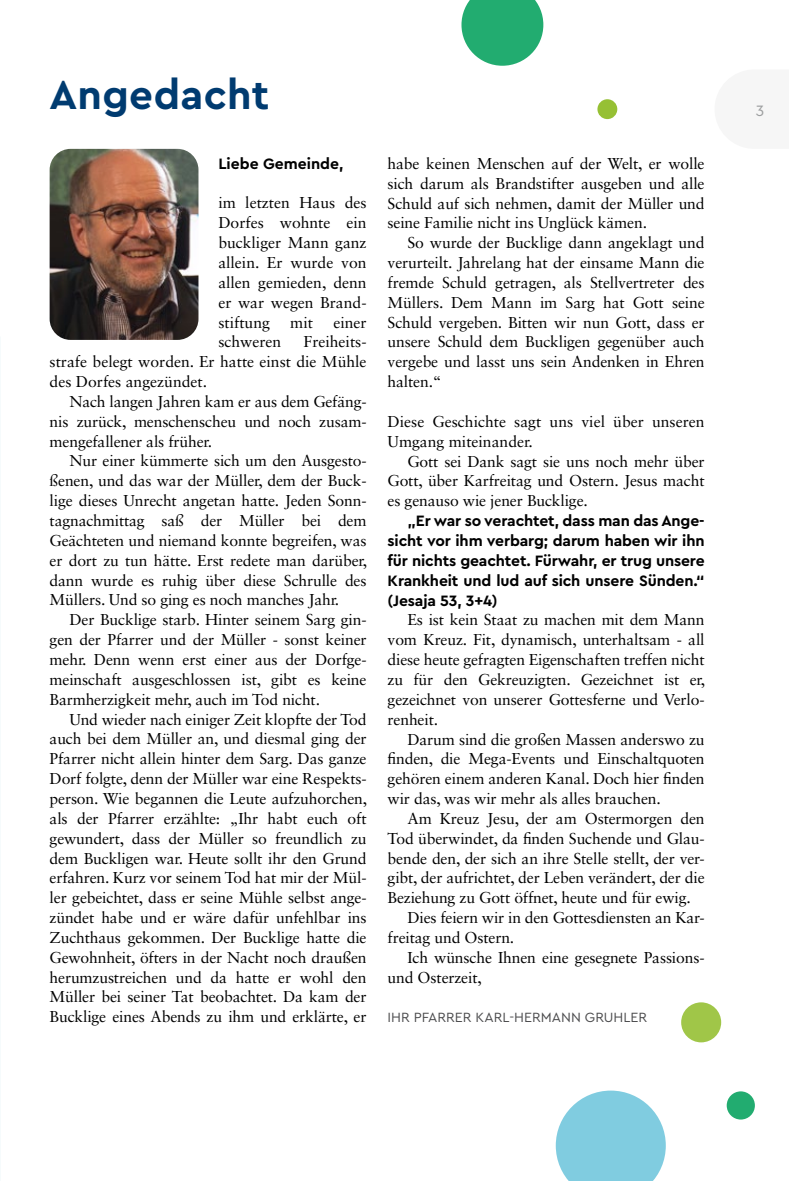
<style>
.page{position:relative;width:789px;height:1181px;background:#fff}
.page>*{position:absolute;margin:0;border:0;box-sizing:border-box;transform-origin:0 0}
.t1{font:700 42px "Cera Pro";letter-spacing:.005em;color:#003b70}
.t2{font:15.75px/19.8px "Sabon LT Std";letter-spacing:-.01em;color:#000;text-align:justify}
.t3{font:700 15.75px/19.8px "Cera Pro";letter-spacing:-.01em;color:#000;text-align:justify}
.t4{font:15.75px "Cera Pro";color:#9c9e9f}
.t5{font:14px "Cera Pro";color:#4b4b4d}
</style>
<div class="page">
<div style="left:597px;top:99px;width:20px;height:20px;background:#96c034;border-radius:50%"></div>
<svg style="left:556px;top:1090px;width:110px;height:91px"></svg>
<svg style="left:461px;top:0;width:82px;height:66px"></svg>
<div style="left:681px;top:1002px;width:40px;height:40px;background:#a0c648;border-radius:50%"></div>
<svg style="left:726px;top:1091px;width:29px;height:28px"></svg>
<img style="left:50px;top:149px;width:148px;height:191px">
<h1 class="t1" style="left:50px;top:67px;width:221px">Angedacht</h1>
<p class="t3" style="left:218px;top:153px;width:127px">Liebe Gemeinde,</p>
<p class="t2" style="left:218px;top:193px;width:150px">im letzten Haus des Dorfes wohnte ein buckliger Mann ganz allein. Er wurde von allen gemieden, denn er war wegen Brand&shy;stiftung</p>
<p class="t2" style="left:290px;top:312px;width:24px">mit</p>
<p class="t2" style="left:333px;top:312px;width:35px">einer</p>
<p class="t2" style="left:50px;top:332px;width:318px;text-indent:254px">Freiheits&shy;strafe belegt worden. Er hatte einst die Mühle des Dorfes angezündet.</p>
<p class="t2" style="left:50px;top:391px;width:318px;text-indent:20px">Nach langen Jahren kam er aus dem Gefäng&shy;nis zurück, menschenscheu und noch zusam&shy;mengefallener als früher.</p>
<p class="t2" style="left:50px;top:451px;width:319px;text-indent:20px">Nur einer kümmerte sich um den Ausgesto&shy;ßenen, und das war der Müller, dem der Buck&shy;lige dieses Unrecht angetan hatte. Jeden Sonn&shy;tagnachmittag saß der Müller bei dem Geächteten und niemand konnte begreifen, was er dort zu tun hätte. Erst redete man darüber, dann wurde es ruhig über diese Schrulle des Müllers. Und so ging es noch manches Jahr.</p>
<p class="t2" style="left:50px;top:610px;width:318px;text-indent:20px">Der Bucklige starb. Hinter seinem Sarg gin&shy;gen der Pfarrer und der Müller - sonst keiner mehr. Denn wenn erst einer aus der Dorfge&shy;meinschaft ausgeschlossen ist, gibt es keine Barmherzigkeit mehr, auch im Tod nicht.</p>
<p class="t2" style="left:50px;top:709px;width:319px;text-indent:20px">Und wieder nach einiger Zeit klopfte der Tod auch bei dem Müller an, und diesmal ging der Pfarrer nicht allein hinter dem Sarg. Das ganze Dorf folgte, denn der Müller war eine Respekts&shy;person. Wie begannen die Leute aufzuhorchen, als der Pfarrer erzählte: „Ihr habt euch oft gewundert, dass der Müller so freundlich zu dem Buckligen war. Heute sollt ihr den Grund erfahren. Kurz vor seinem Tod hat mir der Mül&shy;ler gebeichtet, dass er seine Mühle selbst ange&shy;zündet habe und er wäre dafür unfehlbar ins Zuchthaus gekommen. Der Bucklige hatte die Gewohnheit, öfters in der Nacht noch draußen herumzustreichen und da hatte er wohl den Müller bei seiner Tat beobachtet. Da kam der Bucklige eines Abends zu ihm und erklärte, er</p>
<p class="t2" style="left:218px;top:332px;width:64px">schweren</p>
<p class="t2" style="left:388px;top:153px;width:318px">habe keinen Menschen auf der Welt, er wolle sich darum als Brandstifter ausgeben und alle Schuld auf sich nehmen, damit der Müller und seine Familie nicht ins Unglück kämen.</p>
<p class="t2" style="left:388px;top:233px;width:318px;text-indent:20px">So wurde der Bucklige dann angeklagt und verurteilt. Jahrelang hat der einsame Mann die fremde Schuld getragen, als Stellvertreter des Müllers. Dem Mann im Sarg hat Gott seine Schuld vergeben. Bitten wir nun Gott, dass er unsere Schuld dem Buckligen gegenüber auch vergebe und lasst uns sein Andenken in Ehren halten.“</p>
<p class="t2" style="left:388px;top:411px;width:318px">Diese Geschichte sagt uns viel über unseren<br>Umgang miteinander.</p>
<p class="t2" style="left:388px;top:451px;width:318px;text-indent:20px">Gott sei Dank sagt sie uns noch mehr über Gott, über Karfreitag und Ostern. Jesus macht es genauso wie jener Bucklige.</p>
<p class="t3" style="left:388px;top:510px;width:318px;text-indent:20px">„Er war so verachtet, dass man das Ange&shy;sicht vor ihm verbarg; darum haben wir ihn für nichts geachtet. Fürwahr, er trug unsere Krankheit und lud auf sich unsere Sünden.“ (Jesaja 53, 3+4)</p>
<p class="t2" style="left:388px;top:610px;width:319px;text-indent:20px">Es ist kein Staat zu machen mit dem Mann vom Kreuz. Fit, dynamisch, unterhaltsam - all diese heute gefragten Eigenschaften treffen nicht zu für den Gekreuzigten. Gezeichnet ist er, gezeichnet von unserer Gottesferne und Verlo&shy;renheit.</p>
<p class="t2" style="left:388px;top:729px;width:318px;text-indent:20px">Darum sind die großen Massen anderswo zu finden, die Mega-Events und Einschaltquoten gehören einem anderen Kanal. Doch hier finden wir das, was wir mehr als alles brauchen.</p>
<p class="t2" style="left:407px;top:808px;width:299px">Am Kreuz Jesu, der am Ostermorgen den</p>
<p class="t2" style="left:388px;top:828px;width:318px">Tod überwindet, da finden Suchende und Glau-</p>
<p class="t2" style="left:388px;top:848px;width:318px">bende den, der sich an ihre Stelle stellt, der ver-</p>
<p class="t2" style="left:388px;top:868px;width:318px">gibt, der aufrichtet, der Leben verändert, der die</p>
<p class="t2" style="left:388px;top:888px;width:305px">Beziehung zu Gott öffnet, heute und für ewig.</p>
<p class="t2" style="left:407px;top:907px;width:299px">Dies feiern wir in den Gottesdiensten an Kar-</p>
<p class="t2" style="left:388px;top:927px;width:128px">freitag und Ostern.</p>
<p class="t2" style="left:407px;top:947px;width:299px">Ich wünsche Ihnen eine gesegnete Passions-</p>
<p class="t2" style="left:388px;top:967px;width:96px">und Osterzeit,</p>
<p class="t5" style="left:388px;top:1008px;width:261px">IHR PFARRER KARL-HERMANN GRUHLER</p>
<p class="t4" style="left:755px;top:100px;width:10px">3</p>
</div>
